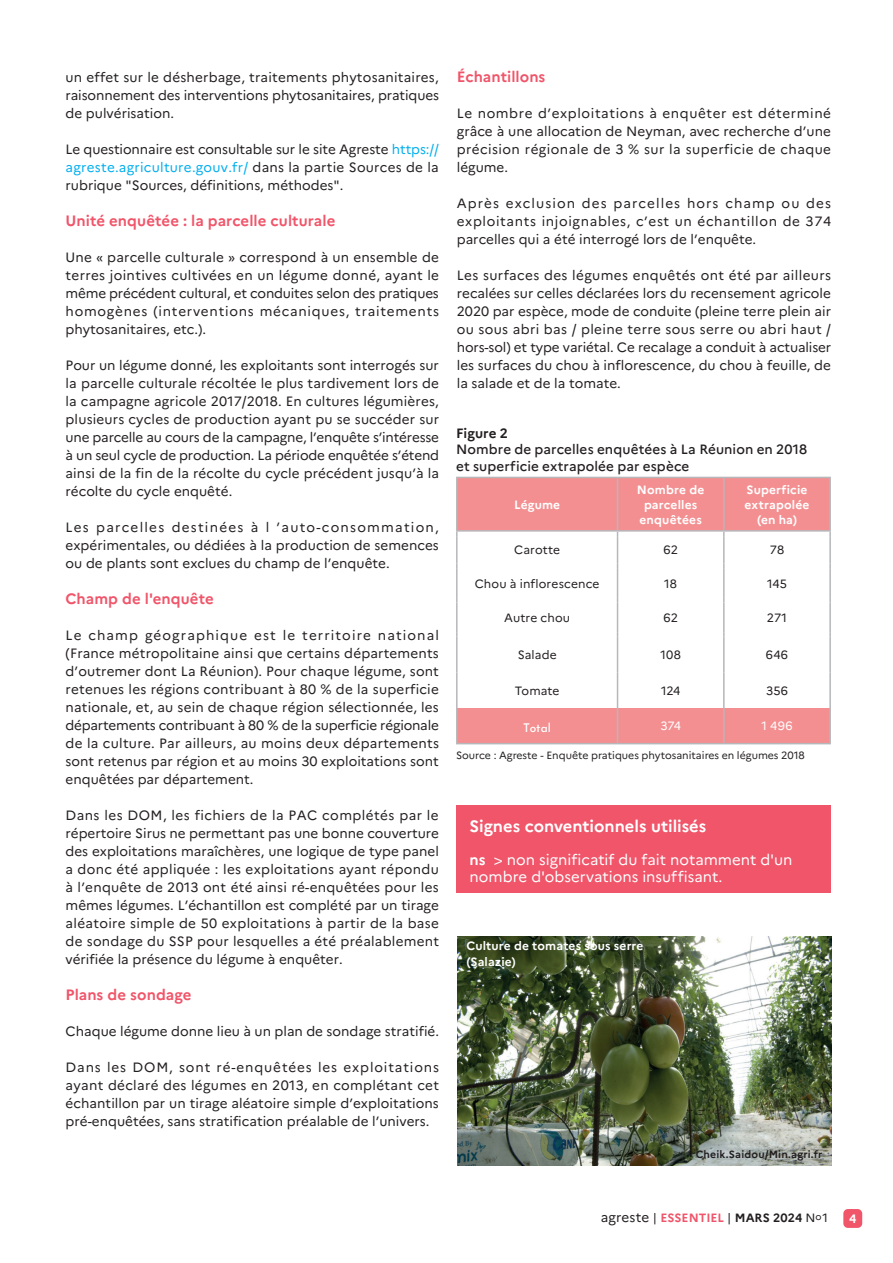
<style>
.page{position:relative;width:893px;height:1263px;background:#fff}
.page>*{position:absolute;margin:0;border:0;box-sizing:border-box;transform-origin:0 0}
.t1{font:700 16.5px "Marianne";color:#fff}
.t2{font:700 15px "Marianne";letter-spacing:.005em;color:#f0556a}
.t3{font:15px/16.5px "Marianne";color:#fff}
.t4{font:13.5px/18px "Marianne";color:#231f20;text-align:justify}
.t5{font:500 13.5px/16.5px "Marianne";letter-spacing:.005em;color:#231f20}
.t6{font:700 13.5px "Marianne";letter-spacing:.01em;color:#231f20}
.t7{font:700 12.15px "Marianne";color:#fff}
.t8{font:700 12px/15px "Marianne";letter-spacing:.015em;color:#fff;text-align:center}
.t9{font:12px "Marianne";letter-spacing:.01em;color:#231f20}
.t10{font:700 12px "Marianne";letter-spacing:.005em;color:#f0556a}
.t11{font:12px "Marianne";color:#fff}
.t12{font:12px "Reem Kufi";letter-spacing:.005em;color:#fff}
.t13{font:10.5px "Marianne";color:#231f20}
.t14{font:700 10.5px "Marianne";letter-spacing:.015em;color:#231f20}
.s1{color:#00aeef}
.s2{font-weight:700}
.s3{font-weight:400;font-size:13.5px;color:#231f20}
.s4{font-weight:400;color:#231f20}
.s5{color:#231f20}
</style>
<div class="page">
<div style="left:843px;top:1209px;width:19px;height:19px;background:#f0556a;border-radius:5px"></div>
<div style="left:458px;top:478px;width:371px;height:265px;background:#f48f91"></div>
<svg style="left:458px;top:532px;width:371px;height:176px"></svg>
<hr style="left:456px;top:536px;width:2px;height:28px;background:#b6b7bb">
<hr style="left:723px;top:536px;width:2px;height:28px;background:#b6b7bb">
<hr style="left:829px;top:536px;width:2px;height:28px;background:#b6b7bb">
<svg style="left:617px;top:532px;width:1px;height:36px"></svg>
<hr style="left:456px;top:568px;width:2px;height:30px;background:#b6b7bb">
<hr style="left:617px;top:568px;width:1px;height:30px;background:#b6b7bb">
<hr style="left:723px;top:568px;width:2px;height:30px;background:#b6b7bb">
<hr style="left:829px;top:568px;width:2px;height:30px;background:#b6b7bb">
<hr style="left:456px;top:602px;width:2px;height:30px;background:#b6b7bb">
<hr style="left:617px;top:602px;width:1px;height:30px;background:#b6b7bb">
<hr style="left:723px;top:602px;width:2px;height:30px;background:#b6b7bb">
<hr style="left:829px;top:602px;width:2px;height:30px;background:#b6b7bb">
<hr style="left:456px;top:637px;width:2px;height:35px;background:#b6b7bb">
<hr style="left:617px;top:637px;width:1px;height:35px;background:#b6b7bb">
<hr style="left:723px;top:637px;width:2px;height:35px;background:#b6b7bb">
<hr style="left:829px;top:637px;width:2px;height:35px;background:#b6b7bb">
<hr style="left:456px;top:672px;width:2px;height:36px;background:#b6b7bb">
<hr style="left:617px;top:672px;width:1px;height:36px;background:#b6b7bb">
<hr style="left:723px;top:672px;width:2px;height:36px;background:#b6b7bb">
<hr style="left:829px;top:672px;width:2px;height:36px;background:#b6b7bb">
<hr style="left:456px;top:477px;width:161px;height:1px;background:#b6b7bb">
<hr style="left:456px;top:478px;width:2px;height:52px;background:#b6b7bb">
<hr style="left:617px;top:477px;width:107px;height:1px;background:#b6b7bb">
<hr style="left:617px;top:478px;width:1px;height:52px;background:#b6b7bb">
<hr style="left:724px;top:477px;width:107px;height:1px;background:#b6b7bb">
<hr style="left:723px;top:478px;width:2px;height:52px;background:#b6b7bb">
<hr style="left:829px;top:478px;width:2px;height:52px;background:#b6b7bb">
<hr style="left:456px;top:530px;width:161px;height:2px;background:#b6b7bb">
<hr style="left:617px;top:530px;width:107px;height:2px;background:#b6b7bb">
<hr style="left:724px;top:530px;width:107px;height:2px;background:#b6b7bb">
<hr style="left:456px;top:708px;width:2px;height:35px;background:#b6b7bb">
<hr style="left:617px;top:708px;width:1px;height:35px;background:#b6b7bb">
<hr style="left:723px;top:708px;width:2px;height:35px;background:#b6b7bb">
<hr style="left:829px;top:708px;width:2px;height:35px;background:#b6b7bb">
<hr style="left:456px;top:743px;width:161px;height:1px;background:#b6b7bb">
<hr style="left:617px;top:743px;width:107px;height:1px;background:#b6b7bb">
<hr style="left:724px;top:743px;width:107px;height:1px;background:#b6b7bb">
<div style="left:457px;top:806px;width:374px;height:87px;background:#f0556a"></div>
<img style="left:457px;top:937px;width:374px;height:229px">
<p class="t4" style="left:66px;top:68px;width:375px">un effet sur le désherbage, traitements phytosanitaires, raisonnement des interventions phytosanitaires, pratiques de pulvérisation.</p>
<p class="t4" style="left:66px;top:140px;width:375px">Le questionnaire est consultable sur le site Agreste <span class="s1">https:// agreste.agriculture.gouv.fr/</span> dans la partie Sources de la rubrique "Sources, définitions, méthodes".</p>
<p class="t2" style="left:66px;top:211px;width:271px">Unité enquêtée : la parcelle culturale</p>
<p class="t4" style="left:66px;top:248px;width:375px">Une « parcelle culturale » correspond à un ensemble de terres jointives cultivées en un légume donné, ayant le même précédent cultural, et conduites selon des pratiques homogènes (interventions mécaniques, traitements phytosanitaires, etc.).</p>
<p class="t4" style="left:66px;top:356px;width:375px">Pour un légume donné, les exploitants sont interrogés sur la parcelle culturale récoltée le plus tardivement lors de la campagne agricole 2017/2018. En cultures légumières, plusieurs cycles de production ayant pu se succéder sur une parcelle au cours de la campagne, l’enquête s’intéresse à un seul cycle de production. La période enquêtée s’étend ainsi de la fin de la récolte du cycle précédent jusqu’à la récolte du cycle enquêté.</p>
<p class="t4" style="left:66px;top:518px;width:375px">Les parcelles destinées à l ’auto-consommation, expérimentales, ou dédiées à la production de semences ou de plants sont exclues du champ de l’enquête.</p>
<p class="t2" style="left:66px;top:589px;width:150px">Champ de l'enquête</p>
<p class="t4" style="left:66px;top:626px;width:375px">Le champ géographique est le territoire national (France métropolitaine ainsi que certains départements d’outremer dont La Réunion). Pour chaque légume, sont retenues les régions contribuant à 80 % de la superficie nationale, et, au sein de chaque région sélectionnée, les départements contribuant à 80 % de la superficie régionale de la culture. Par ailleurs, au moins deux départements sont retenus par région et au moins 30 exploitations sont enquêtées par département.</p>
<p class="t4" style="left:66px;top:806px;width:375px">Dans les DOM, les fichiers de la PAC complétés par le répertoire Sirus ne permettant pas une bonne couverture des exploitations maraîchères, une logique de type panel a donc été appliquée : les exploitations ayant répondu à l’enquête de 2013 ont été ainsi ré-enquêtées pour les mêmes légumes. L’échantillon est complété par un tirage aléatoire simple de 50 exploitations à partir de la base de sondage du SSP pour lesquelles a été préalablement vérifiée la présence du légume à enquêter.</p>
<p class="t2" style="left:66px;top:985px;width:127px">Plans de sondage</p>
<p class="t4" style="left:66px;top:1022px;width:375px">Chaque légume donne lieu à un plan de sondage stratifié.</p>
<p class="t4" style="left:66px;top:1058px;width:375px">Dans les DOM, sont ré-enquêtées les exploitations ayant déclaré des légumes en 2013, en complétant cet échantillon par un tirage aléatoire simple d’exploitations pré-enquêtées, sans stratification préalable de l’univers.</p>
<p class="t2" style="left:457px;top:67px;width:90px">Échantillons</p>
<p class="t4" style="left:457px;top:104px;width:376px">Le nombre d’exploitations à enquêter est déterminé grâce à une allocation de Neyman, avec recherche d’une précision régionale de 3 % sur la superficie de chaque légume.</p>
<p class="t4" style="left:457px;top:194px;width:376px">Après exclusion des parcelles hors champ ou des exploitants injoignables, c’est un échantillon de 374 parcelles qui a été interrogé lors de l’enquête.</p>
<p class="t4" style="left:457px;top:266px;width:376px">Les surfaces des légumes enquêtés ont été par ailleurs recalées sur celles déclarées lors du recensement agricole 2020 par espèce, mode de conduite (pleine terre plein air ou sous abri bas / pleine terre sous serre ou abri haut / hors‑sol) et type variétal. Ce recalage a conduit à actualiser les surfaces du chou à inflorescence, du chou à feuille, de la salade et de la tomate.</p>
<p class="t6" style="left:456px;top:425px;width:54px">Figure 2</p>
<p class="t5" style="left:456px;top:441px;width:353px">Nombre de parcelles enquêtées à La Réunion en 2018 et superficie extrapolée par espèce</p>
<p class="t8" style="left:514px;top:497px;width:48px">Légume</p>
<p class="t8" style="left:637px;top:482px;width:69px">Nombre de parcelles enquêtées</p>
<p class="t8" style="left:745px;top:482px;width:66px">Superficie extrapolée (en ha)</p>
<p class="t9" style="left:514px;top:543px;width:48px">Carotte</p>
<p class="t9" style="left:663px;top:543px;width:16px">62</p>
<p class="t9" style="left:770px;top:543px;width:16px">78</p>
<p class="t9" style="left:475px;top:576px;width:126px">Chou à inflorescence</p>
<p class="t9" style="left:664px;top:576px;width:14px">18</p>
<p class="t9" style="left:767px;top:576px;width:21px">145</p>
<p class="t9" style="left:504px;top:610px;width:67px">Autre chou</p>
<p class="t9" style="left:663px;top:610px;width:16px">62</p>
<p class="t9" style="left:767px;top:610px;width:22px">271</p>
<p class="t9" style="left:518px;top:647px;width:41px">Salade</p>
<p class="t9" style="left:660px;top:647px;width:22px">108</p>
<p class="t9" style="left:766px;top:647px;width:24px">646</p>
<p class="t9" style="left:515px;top:683px;width:46px">Tomate</p>
<p class="t9" style="left:661px;top:683px;width:21px">124</p>
<p class="t9" style="left:766px;top:683px;width:23px">356</p>
<p class="t12" style="left:523px;top:718px;width:29px">Total</p>
<p class="t11" style="left:660px;top:719px;width:22px">374</p>
<p class="t11" style="left:761px;top:719px;width:33px">1 496</p>
<p class="t13" style="left:456px;top:749px;width:350px">Source : Agreste - Enquête pratiques phytosanitaires en légumes 2018</p>
<p class="t1" style="left:470px;top:816px;width:238px">Signes conventionnels utilisés</p>
<p class="t3" style="left:470px;top:852px;width:324px"><span class="s2">ns</span> &gt; non significatif du fait notamment d'un nombre d'observations insuffisant.</p>
<p class="t8" style="left:466px;top:937px;width:179px;line-height:16.5px;text-align:left">Culture de tomates sous serre (Salazie)</p>
<p class="t14" style="left:696px;top:1148px;width:128px">Cheik.Saidou/Min.agri.fr</p>
<p class="t10" style="left:601px;top:1211px;width:229px"><span class="s3">agreste</span> <span class="s4">|</span> ESSENTIEL <span class="s4">|</span> <span class="s5">MARS 2024</span> <span class="s4">N</span><sup>o</sup> <span class="s4">1</span></p>
<p class="t7" style="left:849px;top:1211px;width:9px">4</p>
</div>
